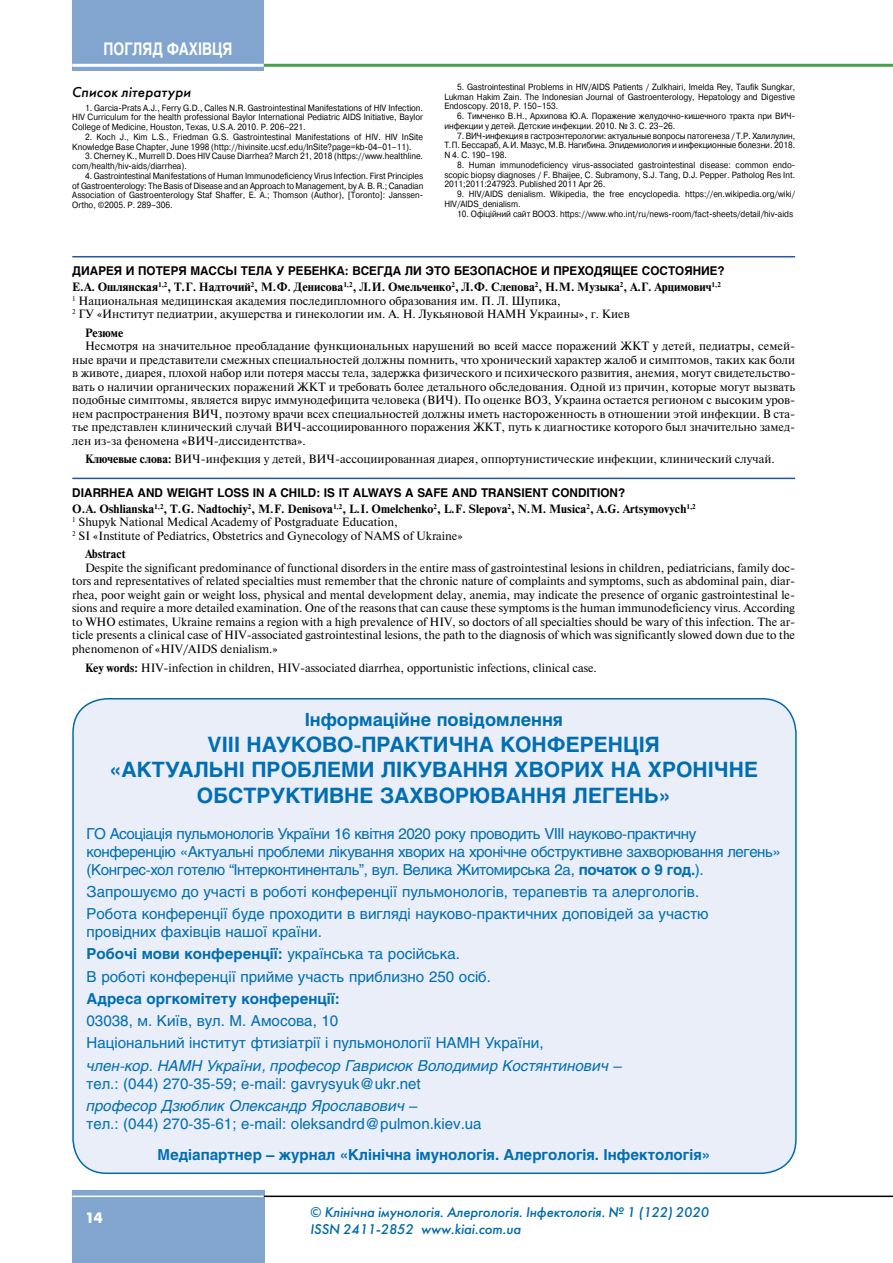
<style>
.page{position:relative;width:893px;height:1263px;background:#fff}
.page>*{position:absolute;margin:0;border:0;box-sizing:border-box;transform-origin:0 0}
.t1{font:700 21px/25.5px "Helios";color:#006eb1;text-align:center}
.t2{font:700 18px "Helios";color:#006eb1}
.t3{font:700 17.25px "Helios";color:#fff;scale:.8 1}
.t4{font:15px/22.2px "Helios";color:#006eb1}
.t5{font:15px/18px "Helios";letter-spacing:-.025em;color:#006eb1}
.t6{font:italic 15px "Helios";color:#006eb1}
.t7{font:700 15px "Helios";color:#006eb1}
.t8{font:700 15px "Futuris C";color:#fff}
.t9{font:italic 14.25px "Futuris C";letter-spacing:.02em;color:#000}
.t10{font:italic 13.95px/16.8px "Futuris C";color:#006aa9}
.t11{font:12px/13.5px "Newton C";color:#000}
.t12{font:700 12px "Helios";color:#000}
.t13{font:700 12px "Newton C";color:#000}
.t14{font:9px/9.8px "Pragmatica C";color:#000;text-align:justify;scale:.9 1}
.s1{font-weight:700}
</style>
<div class="page">
<div style="left:72px;top:0;width:192px;height:70px;background:#81a5ce"></div>
<hr style="left:264px;top:64px;width:629px;height:3px;background:#46a049">
<hr style="left:72px;top:64px;width:192px;height:3px;background:#fff">
<div style="left:72px;top:1191px;width:192px;height:72px;background:#81a5ce"></div>
<hr style="left:264px;top:1195px;width:629px;height:2px;background:#000">
<hr style="left:72px;top:1195px;width:192px;height:2px;background:#fff">
<hr style="left:72px;top:256px;width:723px;height:1px;background:#2655a3">
<hr style="left:72px;top:478px;width:723px;height:1px;background:#2655a3">
<div style="left:73px;top:699px;width:723px;height:474px;background:#e9eef9;border-radius:34px"></div>
<h3 class="t3" style="left:104px;top:39px;width:162px">ПОГЛЯД ФАХІВЦЯ</h3>
<p class="t9" style="left:72px;top:83px;width:120px">Список літератури</p>
<p class="t14" style="left:72px;top:103px;width:391px;text-indent:13px">1. Garcia-Prats A.J., Ferry G.D., Calles N.R. Gastrointestinal Manifestations of HIV Infection.<br>HIV Curriculum for the health professional Baylor International Pediatric AIDS Initiative, Baylor College of Medicine, Houston, Texas, U.S.A. 2010. Р. 206–221.</p>
<p class="t14" style="left:72px;top:132px;width:391px;text-indent:13px">2. Koch J., Kim L.S., Friedman G.S. Gastrointestinal Manifestations of HIV. HIV InSite<br>Knowledge Base Chapter, June 1998 (http://hivinsite.ucsf.edu/InSite?page=kb‑04–01–11).</p>
<p class="t14" style="left:72px;top:151px;width:391px;text-indent:13px">3. Cherney K., Murrell D. Does HIV Cause Diarrhea? March 21, 2018 (https://www.healthline. com/health/hiv-aids/diarrhea).</p>
<p class="t14" style="left:72px;top:171px;width:391px;text-indent:13px">4. Gastrointestinal Manifestations of Human Immunodeficiency Virus Infection. First Principles of Gastroenterology: The Basis of Disease and an Approach to Management, by A. B. R.; Canadian Association of Gastroenterology Staf Shaffer, E. A.; Thomson (Author), [Toronto]: Janssen-Ortho, ©2005. Р. 289–306.</p>
<p class="t14" style="left:444px;top:82px;width:391px;text-indent:13px">5. Gastrointestinal Problems in HIV/AIDS Patients / Zulkhairi, Imelda Rey, Taufik Sungkar, Lukman Hakim Zain. The Indonesian Journal of Gastroenterology, Hepatology and Digestive Endoscopy. 2018, Р. 150–153.</p>
<p class="t14" style="left:444px;top:111px;width:391px;text-indent:13px">6. Тимченко В.Н., Архипова Ю.А. Поражение желудочно-кишечного тракта при ВИЧ&shy;инфекции у детей. Детские инфекции. 2010. № 3. С. 23–26.</p>
<p class="t14" style="left:444px;top:131px;width:391px;text-indent:13px">7. ВИЧ-инфекция в гастроэнтерологии: актуальные вопросы патогенеза / Т.Р. Халилулин, Т.П. Бессараб, А.И. Мазус, М.В. Нагибина. Эпидемиология и инфекционные болезни. 2018.<br>N 4. С. 190–198.</p>
<p class="t14" style="left:444px;top:160px;width:391px;text-indent:13px">8. Human immunodeficiency virus-associated gastrointestinal disease: common endo&shy;scopic biopsy diagnoses / F. Bhaijee, C. Subramony, S.J. Tang, D.J. Pepper. Patholog Res Int.<br>2011;2011:247923. Published 2011 Apr 26.</p>
<p class="t14" style="left:444px;top:189px;width:391px;text-indent:13px">9. HIV/AIDS denialism. Wikipedia, the free encyclopedia. https://en.wikipedia.org/wiki/<br>HIV/AIDS_denialism.</p>
<p class="t14" style="left:457px;top:209px;width:375px">10. Офіційний сайт ВООЗ. https://www.who.int/ru/news-room/fact-sheets/detail/hiv-aids</p>
<p class="t12" style="left:72px;top:264px;width:128px">ДИАРЕЯ И ПОТЕРЯ масс</p>
<p class="t12" style="left:226px;top:264px;width:25px">ы тела</p>
<p class="t12" style="left:276px;top:264px;width:450px">У РЕБЕНКА: ВСЕГДА ЛИ ЭТО БЕЗОПАСНОЕ И ПРЕХОДЯЩЕЕ СОСТОЯНИЕ?</p>
<p class="t11" style="left:72px;top:280px;width:650px"><span class="s1">Е.А. Ошлянская</span><sup>1,2</sup><span class="s1">, Т.Г. Надточий</span><sup>2</sup><span class="s1">, М.Ф. Денисова</span><sup>1,2</sup><span class="s1">, Л.И. Омельченко</span><sup>2</sup><span class="s1">, Л.Ф. Слепова</span><sup>2</sup><span class="s1">, Н.М. Музыка</span><sup>2</sup><span class="s1">, А.Г. Арцимович</span><sup>1,2<br></sup><sup>1</sup> Национальная медицинская академия последипломного образования им. П. Л. Шупика,<br><sup>2</sup> ГУ «Институт педиатрии, акушерства и гинекологии им. А. Н. Лукьяновой НАМН Украины», г. Киев</p>
<p class="t13" style="left:85px;top:326px;width:40px">Резюме</p>
<p class="t11" style="left:72px;top:339px;width:725px;text-align:justify;text-indent:13px">Несмотря на значительное преобладание функциональных нарушений во всей массе поражений ЖКТ у детей, педиатры, семей&shy;ные врачи и представители смежных специальностей должны помнить, что хронический характер жалоб и симптомов, таких как боли в животе, диарея, плохой набор или потеря массы тела, задержка физического и психического развития, анемия, могут свидетельство&shy;вать о наличии органических поражений ЖКТ и требовать более детального обследования. Одной из причин, которые могут вызвать подобные симптомы, является вирус иммунодефицита человека (ВИЧ). По оценке ВОЗ, Украина остается регионом с высоким уров&shy;нем распространения ВИЧ, поэтому врачи всех специальностей должны иметь настороженность в отношении этой инфекции. В ста&shy;тье представлен клинический случай ВИЧ-ассоциированного поражения ЖКТ, путь к диагностике которого был значительно замед&shy;лен из-за феномена «ВИЧ-диссидентства».</p>
<p class="t11" style="left:85px;top:453px;width:691px"><span class="s1">Ключевые слова:</span> ВИЧ-инфекция у детей, ВИЧ-ассоциированная диарея, оппортунистические инфекции, клинический случай.</p>
<p class="t12" style="left:72px;top:486px;width:554px">DIARRHEA AND WEIGHT LOSS IN A CHILD: IS IT ALWAYS A SAFE AND TRANSIENT CONDITION?</p>
<p class="t11" style="left:72px;top:502px;width:625px"><span class="s1">O.A. Oshlianska</span><sup>1,2</sup><span class="s1">, T.G. Nadtochiy</span><sup>2</sup><span class="s1">, M.F. Denisova</span><sup>1,2</sup><span class="s1">, L.I. Omelchenko</span><sup>2</sup><span class="s1">, L.F. Slepova</span><sup>2</sup><span class="s1">, N.M. Musica</span><sup>2</sup><span class="s1">, A.G. Artsymovych</span><sup>1,2<br></sup><sup>1</sup> Shupyk National Medical Academy of Postgraduate Education,<br><sup>2</sup> SI «Institute of Pediatrics, Obstetrics and Gynecology of NAMS of Ukraine»</p>
<p class="t13" style="left:85px;top:547px;width:42px">Abstract</p>
<p class="t11" style="left:72px;top:561px;width:724px;text-align:justify;text-indent:13px">Despite the significant predominance of functional disorders in the entire mass of gastrointestinal lesions in children, pediatricians, family doc&shy;tors and representatives of related specialties must remember that the chronic nature of complaints and symptoms, such as abdominal pain, diar&shy;rhea, poor weight gain or weight loss, physical and mental development delay, anemia, may indicate the presence of organic gastrointestinal le&shy;sions and require a more detailed examination. One of the reasons that can cause these symptoms is the human immunodeficiency virus. According to WHO estimates, Ukraine remains a region with a high prevalence of HIV, so doctors of all specialties should be wary of this infection. The ar&shy;ticle presents a clinical case of HIV-associated gastrointestinal lesions, the path to the diagnosis of which was significantly slowed down due to the phenomenon of «HIV/AIDS denialism.»</p>
<p class="t11" style="left:85px;top:661px;width:513px"><span class="s1">Key words:</span> HIV-infection in children, HIV-associated diarrhea, opportunistic infections, clinical case.</p>
<h2 class="t2" style="left:305px;top:709px;width:260px">Інформаційне повідомлення</h2>
<h1 class="t1" style="left:110px;top:731px;width:650px">VIІІ НАУКОВО-ПРАКТИЧНА КОНФЕРЕНЦІЯ<br>«АКТУАЛЬНІ ПРОБЛЕМИ ЛІКУВАННЯ ХВОРИХ НА ХРОНІЧНЕ<br>ОБСТРУКТИВНЕ ЗАХВОРЮВАННЯ ЛЕГЕНЬ»</h1>
<p class="t5" style="left:87px;top:824px;width:696px">ГО Асоціація пульмонологів України 16 квітня 2020 року проводить VІІІ науково-практичну конференцію «Актуальні проблеми лікування хворих на хронічне обструктивне захворювання легень» (Конгрес-хол готелю “Інтерконтиненталь”, вул. Велика Житомирська 2а, <span class="s1">початок о 9 год.</span>).</p>
<p class="t4" style="left:87px;top:880px;width:624px">Запрошуємо до участі в роботі конференції пульмонологів, терапевтів та алергологів.<br>Робота конференції буде проходити в вигляді науково-практичних доповідей за участю</p>
<p class="t4" style="left:87px;top:921px;width:406px">провідних фахівців нашої країни.<br><span class="s1">Робочі мови конференції:</span> українська та російська.<br>В роботі конференції прийме участь приблизно 250 осіб.</p>
<p class="t7" style="left:87px;top:990px;width:255px">Адреса оргкомітету конференції:</p>
<p class="t4" style="left:87px;top:1010px;width:459px">03038, м. Київ, вул. М. Амосова, 10<br>Національний інститут фтизіатрії і пульмонології НАМН України,</p>
<p class="t6" style="left:87px;top:1056px;width:537px">член-кор. НАМН України, професор Гаврисюк Володимир Костянтинович –</p>
<p class="t4" style="left:87px;top:1072px;width:336px">тел.: (044) 270-35-59; e-mail: gavrysyuk@ukr.net</p>
<p class="t6" style="left:87px;top:1097px;width:333px">професор Дзюблик Олександр Ярославович –</p>
<p class="t4" style="left:87px;top:1112px;width:397px">тел.: (044) 270-35-61; e-mail: oleksandrd@pulmon.kiev.ua</p>
<p class="t7" style="left:157px;top:1146px;width:554px">Медіапартнер – журнал «Клінічна імунологія. Алергологія. Інфектологія»</p>
<p class="t8" style="left:85px;top:1209px;width:19px">14</p>
<p class="t10" style="left:310px;top:1204px;width:400px">© Клінічна імунологія. Алергологія. Інфектологія. № 1 (122) 2020<br>ISSN 2411-2852 www.kiai.com.ua</p>
</div>
